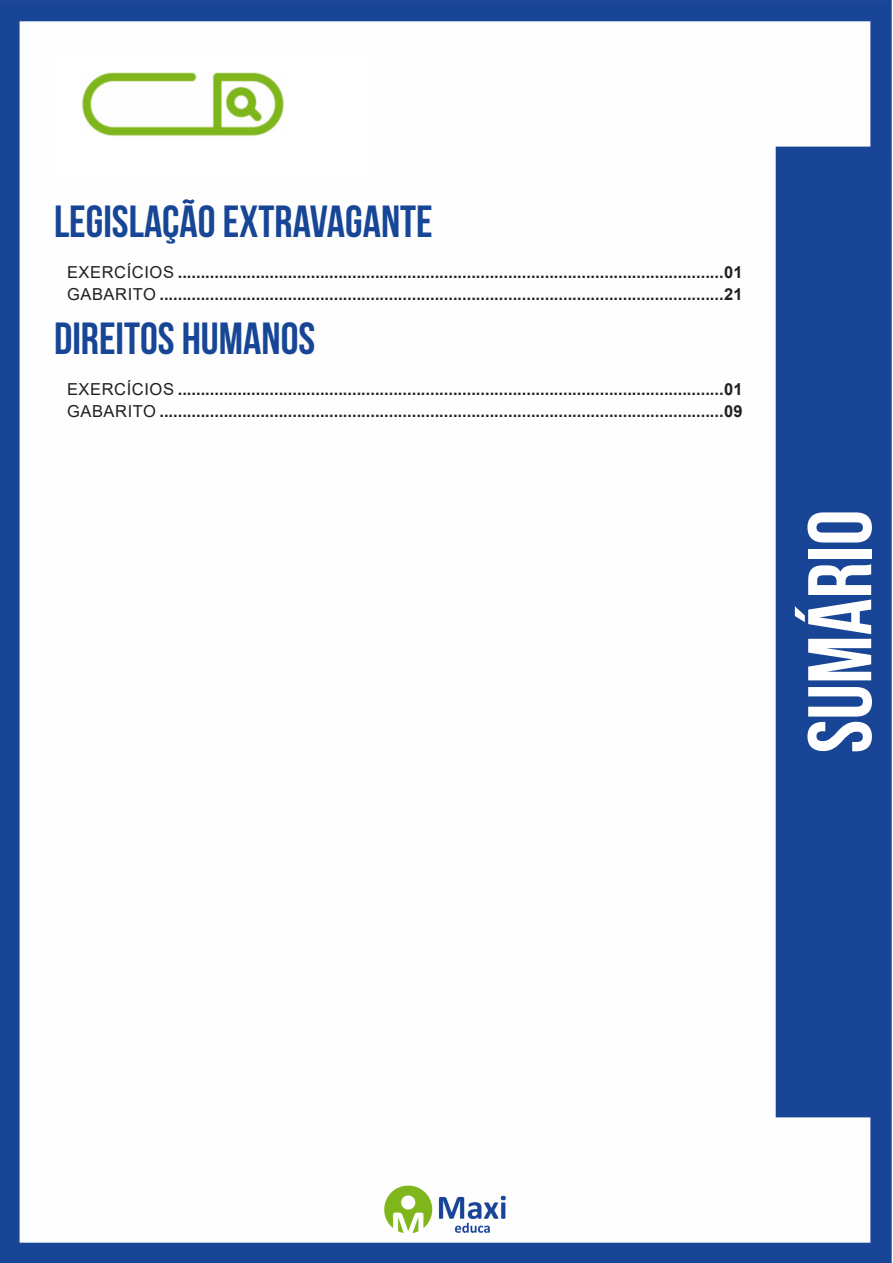
<style>
.page{position:relative;width:893px;height:1263px;background:#fff}
.page>*{position:absolute;margin:0;border:0;box-sizing:border-box;transform-origin:0 0}
.t1{font:700 90px "Bebas Neue";color:#fff}
.t2{font:700 45px "Bebas Neue";color:#184696}
.t3{font:700 16.5px "Arial";color:#231f20}
.s1{font-weight:400}
</style>
<div class="page">
<img style="left:0;top:0;width:892px;height:1263px">
<div style="left:53px;top:55px;width:317px;height:121px;background:#fff"></div>
<img style="left:82px;top:72px;width:201px;height:64px">
<p class="t2" style="left:54px;top:196px;width:380px">LEGISLAÇÃO EXTRAVAGANTE</p>
<p class="t3" style="left:67px;top:261px;width:677px"><span class="s1">EXERCÍCIOS</span> .......................................................................................................................01</p>
<p class="t3" style="left:67px;top:282px;width:677px"><span class="s1">GABARITO</span> ...........................................................................................................................21</p>
<p class="t2" style="left:54px;top:313px;width:263px">DIREITOS HUMANOS</p>
<p class="t3" style="left:67px;top:378px;width:677px"><span class="s1">EXERCÍCIOS</span> .......................................................................................................................01</p>
<p class="t3" style="left:67px;top:399px;width:677px"><span class="s1">GABARITO</span> ...........................................................................................................................09</p>
<h1 class="t1" style="left:791px;top:753px;width:245px;rotate:-90deg">SUMÁRIO</h1>
</div>
